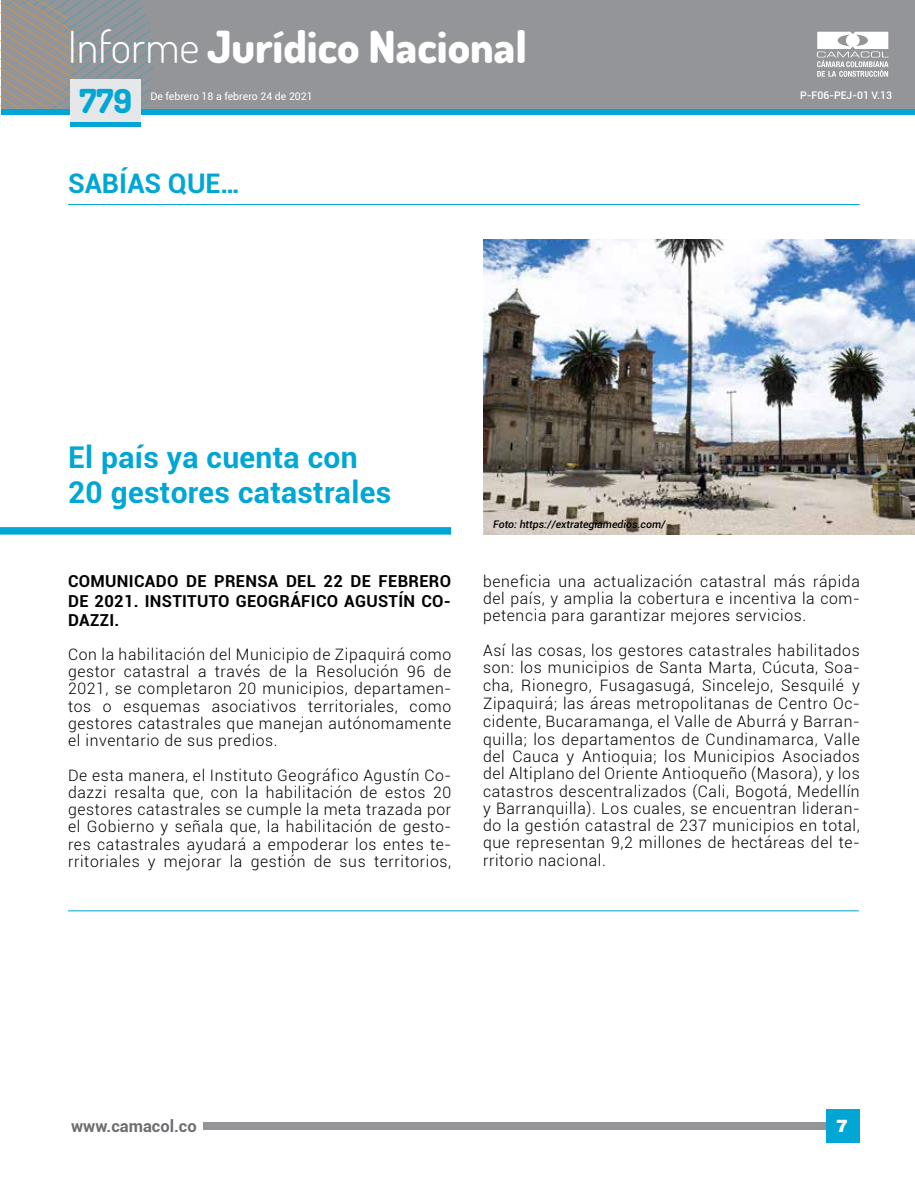
<style>
.page{position:relative;width:915px;height:1191px;background:#fff}
.page>*{position:absolute;margin:0;border:0;box-sizing:border-box;transform-origin:0 0}
.t1{font:800 44.25px "Dosis";color:#fff}
.t2{font:800 33px "Dosis";color:#00a6d4}
.t3{font:700 30px/34.5px "Roboto";letter-spacing:.01em;color:#00a6d4}
.t4{font:700 27px "Roboto";color:#00a6d4}
.t5{font:900 19.5px "Roboto";color:#fff}
.t6{font:900 19.5px "Helvetica";color:#fff}
.t7{font:700 16.5px/19.5px "Roboto";letter-spacing:.02em;color:#000;text-align:justify}
.t8{font:700 16.5px "Roboto";color:#6d6e71}
.t9{font:300 15.75px/17.2px "Roboto";letter-spacing:.04em;color:#000;text-align:justify}
.t10{font:italic 500 10.5px "Roboto";color:#000}
.t11{font:10.5px "Roboto";color:#fff}
.t12{font:500 10.5px "Roboto";color:#fff}
.s1{font-weight:300}
</style>
<div class="page">
<div style="left:203px;top:1122px;width:655px;height:7px;background:#939598"></div>
<div style="left:825px;top:1109px;width:33px;height:34px;background:#00a6d4"></div>
<div style="left:1px;top:0;width:913px;height:108px;background:#939598"></div>
<div style="left:1px;top:109px;width:913px;height:5px;background:#00a6d4"></div>
<svg style="left:1px;top:0;width:158px;height:109px"></svg>
<svg style="left:817px;top:32px;width:71px;height:45px"></svg>
<div style="left:70px;top:122px;width:70px;height:5px;background:#00a6d4"></div>
<div style="left:70px;top:79px;width:70px;height:43px;background:#e6e7e8"></div>
<img style="left:483px;top:239px;width:431px;height:295px">
<div style="left:0;top:527px;width:451px;height:7px;background:#00a6d4"></div>
<hr style="left:68px;top:204px;width:791px;height:1px;background:#00a6d4">
<hr style="left:68px;top:910px;width:790px;height:1px;background:#00a6d4">
<h1 class="t1" style="left:68px;top:18px;width:460px"><span class="s1">Informe</span> Jurídico Nacional</h1>
<h2 class="t2" style="left:80px;top:80px;width:54px">779</h2>
<p class="t11" style="left:150px;top:89px;width:164px">De febrero 18 a febrero 24 de 2021</p>
<h3 class="t4" style="left:68px;top:164px;width:174px">SABÍAS QUE…</h3>
<h3 class="t3" style="left:68px;top:439px;width:324px">EL PAÍS YA CUENTA CON<br>20 GESTORES CATASTRALES</h3>
<p class="t10" style="left:493px;top:517px;width:174px">Foto: https://extrategiamedios.com/</p>
<p class="t12" style="left:800px;top:87px;width:93px">P-F06-PEJ-01 V.13</p>
<p class="t7" style="left:68px;top:571px;width:384px">COMUNICADO DE PRENSA DEL 22 DE FEBRERO DE 2021. INSTITUTO GEOGRÁFICO AGUSTÍN CO-DAZZI.</p>
<p class="t9" style="left:68px;top:645px;width:384px">Con la habilitación del Municipio de Zipaquirá como gestor catastral a través de la Resolución 96 de 2021, se completaron 20 municipios, departamen&shy;tos o esquemas asociativos territoriales, como gestores catastrales que manejan autónomamente el inventario de sus predios.</p>
<p class="t9" style="left:68px;top:766px;width:384px">De esta manera, el Instituto Geográfico Agustín Co&shy;dazzi resalta que, con la habilitación de estos 20 gestores catastrales se cumple la meta trazada por el Gobierno y señala que, la habilitación de gesto&shy;res catastrales ayudará a empoderar los entes te&shy;rritoriales y mejorar la gestión de sus territorios,</p>
<p class="t9" style="left:483px;top:572px;width:378px">beneficia una actualización catastral más rápida del país, y amplia la cobertura e incentiva la com&shy;petencia para garantizar mejores servicios.</p>
<p class="t9" style="left:483px;top:640px;width:378px">Así las cosas, los gestores catastrales habilitados son: los municipios de Santa Marta, Cúcuta, Soa&shy;cha, Rionegro, Fusagasugá, Sincelejo, Sesquilé y Zipaquirá; las áreas metropolitanas de Centro Oc&shy;cidente, Bucaramanga, el Valle de Aburrá y Barran&shy;quilla; los departamentos de Cundinamarca, Valle del Cauca y Antioquia; los Municipios Asociados del Altiplano del Oriente Antioqueño (Masora), y los catastros descentralizados (Cali, Bogotá, Medellín y Barranquilla). Los cuales, se encuentran lideran&shy;do la gestión catastral de 237 municipios en total, que representan 9,2 millones de hectáreas del te&shy;rritorio nacional.</p>
<p class="t8" style="left:71px;top:1114px;width:127px">WWW.CAMACOL.CO</p>
<p class="t5" style="left:836px;top:1114px;width:13px">1</p>
<p class="t6" style="left:836px;top:1118px;width:13px">7</p>
</div>
